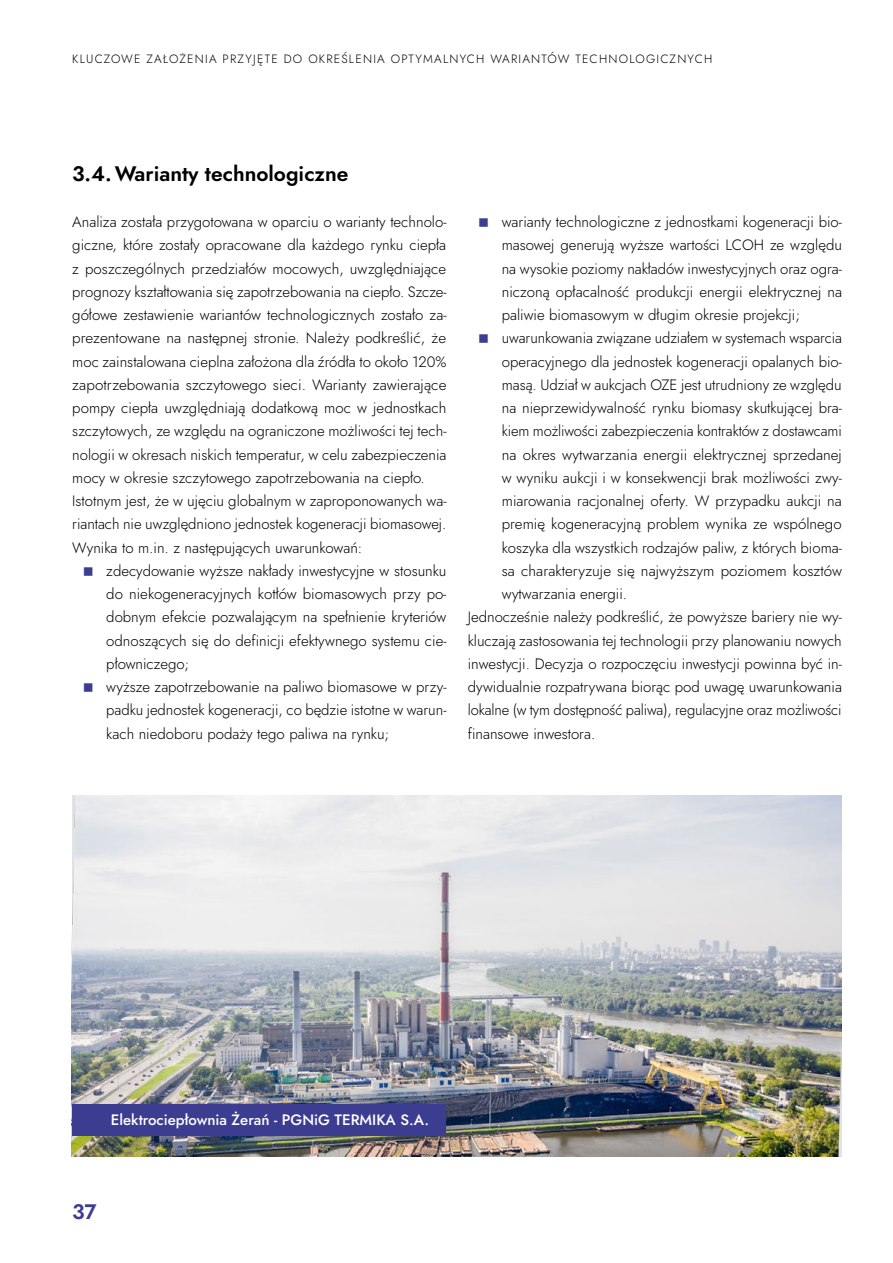
<style>
.page{position:relative;width:893px;height:1263px;background:#fff}
.page>*{position:absolute;margin:0;border:0;box-sizing:border-box;transform-origin:0 0}
.t1{font:600 21px "Jost";color:#000}
.t2{font:600 21px "Jost";color:#3c3d91}
.t3{font:300 15px/23.2px "Jost";color:#000}
.t4{font:500 15px "Jost";color:#fff}
.t5{font:300 12px "Jost";letter-spacing:.1em;color:#000}
</style>
<div class="page">
<img style="left:72px;top:795px;width:770px;height:362px">
<div style="left:73px;top:1104px;width:373px;height:31px;background:#3c3d91"></div>
<p class="t5" style="left:72px;top:50px;width:641px">KLUCZOWE ZAŁOŻENIA PRZYJĘTE DO OKREŚLENIA OPTYMALNYCH WARIANTÓW TECHNOLOGICZNYCH</p>
<h1 class="t1" style="left:72px;top:159px;width:278px">3.4.Warianty technologiczne</h1>
<p class="t3" style="left:72px;top:210px;width:376px">Analiza została przygotowana w oparciu o warianty technolo&shy;giczne, które zostały opracowane dla każdego rynku ciepła z poszczególnych przedziałów mocowych, uwzględniające prognozy kształtowania się zapotrzebowania na ciepło. Szcze&shy;gółowe zestawienie wariantów technologicznych zostało za&shy;prezentowane na następnej stronie. Należy podkreślić, że moc zainstalowana cieplna założona dla źródła to około 120% zapotrzebowania szczytowego sieci. Warianty zawierające pompy ciepła uwzględniają dodatkową moc w jednostkach szczytowych, ze względu na ograniczone możliwości tej tech&shy;nologii w okresach niskich temperatur, w celu zabezpieczenia mocy w okresie szczytowego zapotrzebowania na ciepło.<br>Istotnym jest, że w ujęciu globalnym w zaproponowanych wa&shy;riantach nie uwzględniono jednostek kogeneracji biomasowej.<br>Wynika to m.in. z następujących uwarunkowań:</p>
<p class="t3" style="left:106px;top:559px;width:342px">zdecydowanie wyższe nakłady inwestycyjne w stosunku do niekogeneracyjnych kotłów biomasowych przy po&shy;dobnym efekcie pozwalającym na spełnienie kryteriów odnoszących się do definicji efektywnego systemu cie&shy;płowniczego;<br>wyższe zapotrzebowanie na paliwo biomasowe w przy&shy;padku jednostek kogeneracji, co będzie istotne w warun&shy;kach niedoboru podaży tego paliwa na rynku;</p>
<p class="t3" style="left:502px;top:210px;width:342px">warianty technologiczne z jednostkami kogeneracji bio-</p>
<p class="t3" style="left:502px;top:234px;width:342px">masowej generują wyższe wartości LCOH ze względu</p>
<p class="t3" style="left:502px;top:257px;width:342px">na wysokie poziomy nakładów inwestycyjnych oraz ogra-</p>
<p class="t3" style="left:502px;top:280px;width:342px">niczoną opłacalność produkcji energii elektrycznej na</p>
<p class="t3" style="left:502px;top:303px;width:300px">paliwie biomasowym w długim okresie projekcji;</p>
<p class="t3" style="left:502px;top:327px;width:342px">uwarunkowania związane udziałem w systemach wsparcia</p>
<p class="t3" style="left:502px;top:350px;width:342px">operacyjnego dla jednostek kogeneracji opalanych bio-</p>
<p class="t3" style="left:502px;top:373px;width:341px">masą. Udział w aukcjach OZE jest utrudniony ze względu</p>
<p class="t3" style="left:502px;top:396px;width:342px">na nieprzewidywalność rynku biomasy skutkującej bra-</p>
<p class="t3" style="left:502px;top:420px;width:341px">kiem możliwości zabezpieczenia kontraktów z dostawcami</p>
<p class="t3" style="left:502px;top:443px;width:342px">na okres wytwarzania energii elektrycznej sprzedanej</p>
<p class="t3" style="left:502px;top:466px;width:342px">w wyniku aukcji i w konsekwencji brak możliwości zwy-</p>
<p class="t3" style="left:502px;top:489px;width:342px">miarowania racjonalnej oferty. W przypadku aukcji na</p>
<p class="t3" style="left:502px;top:513px;width:341px">premię kogeneracyjną problem wynika ze wspólnego</p>
<p class="t3" style="left:502px;top:536px;width:342px">koszyka dla wszystkich rodzajów paliw, z których bioma-</p>
<p class="t3" style="left:502px;top:559px;width:342px">sa charakteryzuje się najwyższym poziomem kosztów</p>
<p class="t3" style="left:502px;top:582px;width:127px">wytwarzania energii.</p>
<p class="t3" style="left:468px;top:606px;width:376px">Jednocześnie należy podkreślić, że powyższe bariery nie wy-</p>
<p class="t3" style="left:468px;top:629px;width:376px">kluczają zastosowania tej technologii przy planowaniu nowych</p>
<p class="t3" style="left:468px;top:652px;width:376px">inwestycji. Decyzja o rozpoczęciu inwestycji powinna być in-</p>
<p class="t3" style="left:468px;top:675px;width:376px">dywidualnie rozpatrywana biorąc pod uwagę uwarunkowania</p>
<p class="t3" style="left:468px;top:699px;width:375px">lokalne (w tym dostępność paliwa), regulacyjne oraz możliwości</p>
<p class="t3" style="left:468px;top:722px;width:129px">finansowe inwestora.</p>
<p class="t4" style="left:111px;top:1109px;width:320px">Elektrociepłownia Żerań - PGNiG TERMIKA S.A.</p>
<h1 class="t2" style="left:72px;top:1197px;width:26px">37</h1>
</div>
